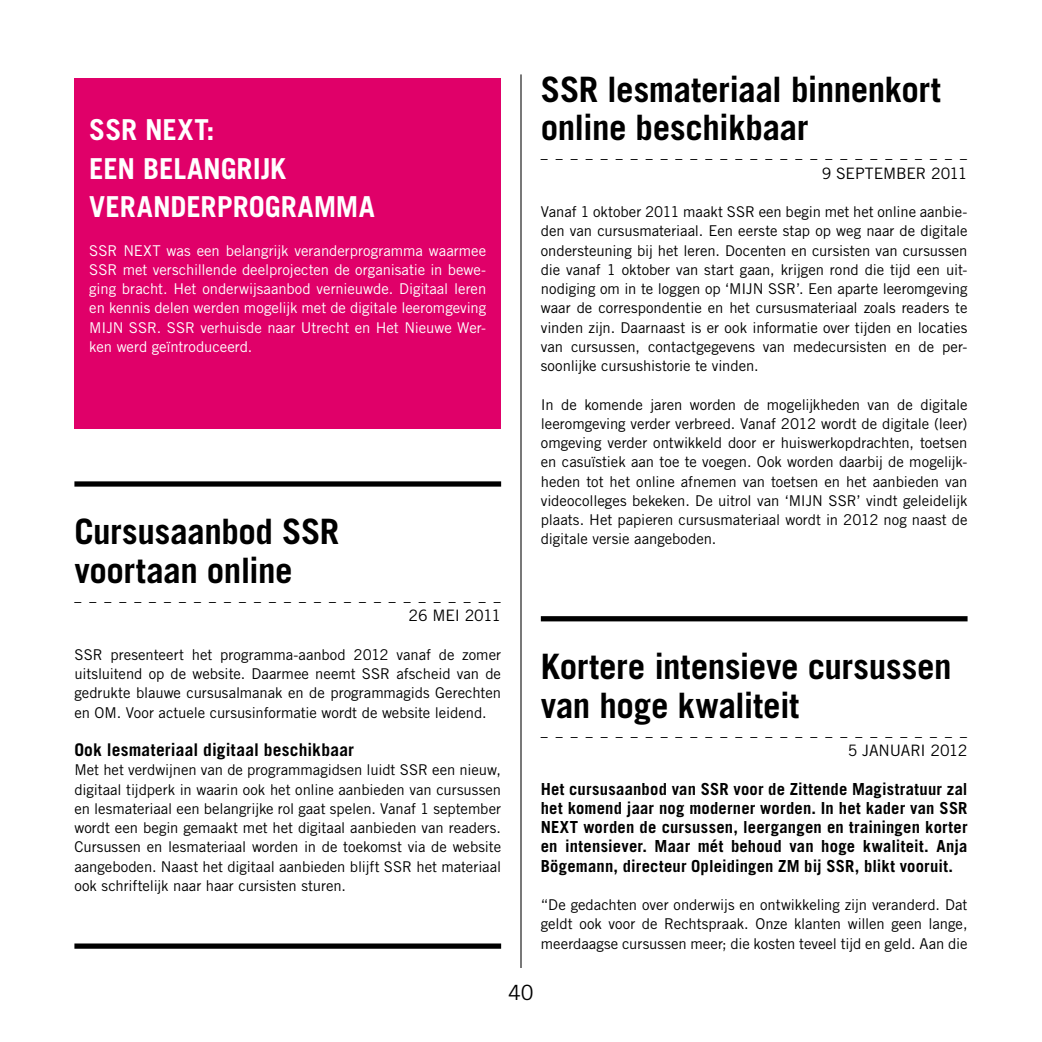
<style>
.page{position:relative;width:1042px;height:1042px;background:#fff}
.page>*{position:absolute;margin:0;border:0;box-sizing:border-box;transform-origin:0 0}
.t1{font:700 35px/38.5px "Trade Gothic LT Std";letter-spacing:-.015em;color:#000}
.t2{font:700 28.88px/38.5px "Trade Gothic LT Std";color:#fff}
.t3{font:21px "Trade Gothic LT Std";color:#000}
.t4{font:19.25px "Mrs Eaves All Petite Caps";color:#000}
.t5{font:700 17.5px "Trade Gothic LT Std";letter-spacing:.01em;color:#000}
.t6{font:700 16.62px/19.2px "Trade Gothic LT Std";letter-spacing:.01em;color:#000;text-align:justify}
.t7{font:15.75px "Trade Gothic LT Std";letter-spacing:-.015em;color:#000}
.t8{font:14.88px/19.2px "Trade Gothic LT Std";letter-spacing:-.005em;color:#000;text-align:justify}
.t9{font:14.88px/19.2px "Trade Gothic LT Std";color:#fff;text-align:justify}
</style>
<div class="page">
<hr style="left:520px;top:74px;width:1px;height:894px;background:#000">
<div style="left:74px;top:481px;width:427px;height:6px;background:#000"></div>
<div style="left:74px;top:943px;width:427px;height:6px;background:#000"></div>
<div style="left:541px;top:616px;width:426px;height:5px;background:#000"></div>
<div style="left:74px;top:78px;width:427px;height:351px;background:#e00069"></div>
<h2 class="t2" style="left:89px;top:110px;width:287px">SSR NEXT:<br>EEN BELANGRIJK<br>VERANDERPROGRAMMA</h2>
<p class="t9" style="left:89px;top:240px;width:398px">SSR NEXT was een belangrijk veranderprogramma waarmee SSR met verschillende deelprojecten de organisatie in bewe&shy;ging bracht. Het onderwijsaanbod vernieuwde. Digitaal leren en kennis delen werden mogelijk met de digitale leeromgeving MIJN SSR. SSR verhuisde naar Utrecht en Het Nieuwe Wer&shy;ken werd geïntroduceerd.</p>
<h1 class="t1" style="left:74px;top:512px;width:266px">Cursusaanbod SSR voortaan online</h1>
<p class="t4" style="left:74px;top:589px;width:428px">_____________________________</p>
<p class="t7" style="left:409px;top:606px;width:94px">26 MEI 2011</p>
<p class="t8" style="left:74px;top:645px;width:428px">SSR presenteert het programma-aanbod 2012 vanaf de zomer uitsluitend op de website. Daarmee neemt SSR afscheid van de gedrukte blauwe cursusalmanak en de programmagids Gerechten en OM. Voor actuele cursusinformatie wordt de website leidend.</p>
<p class="t5" style="left:74px;top:739px;width:281px">Ook lesmateriaal digitaal beschikbaar</p>
<p class="t8" style="left:74px;top:760px;width:428px">Met het verdwijnen van de programmagidsen luidt SSR een nieuw, digitaal tijdperk in waarin ook het online aanbieden van cursussen en lesmateriaal een belangrijke rol gaat spelen. Vanaf 1 september wordt een begin gemaakt met het digitaal aanbieden van readers.<br>Cursussen en lesmateriaal worden in de toekomst via de website aangeboden. Naast het digitaal aanbieden blijft SSR het materiaal ook schriftelijk naar haar cursisten sturen.</p>
<h1 class="t1" style="left:541px;top:69px;width:401px">SSR lesmateriaal binnenkort online beschikbaar</h1>
<p class="t4" style="left:541px;top:146px;width:428px">_____________________________</p>
<p class="t7" style="left:821px;top:163px;width:147px">9 SEPTEMBER 2011</p>
<p class="t8" style="left:541px;top:202px;width:428px">Vanaf 1 oktober 2011 maakt SSR een begin met het online aanbie&shy;den van cursusmateriaal. Een eerste stap op weg naar de digitale ondersteuning bij het leren. Docenten en cursisten van cursussen die vanaf 1 oktober van start gaan, krijgen rond die tijd een uit&shy;nodiging om in te loggen op ‘MIJN SSR’. Een aparte leeromgeving waar de correspondentie en het cursusmateriaal zoals readers te vinden zijn. Daarnaast is er ook informatie over tijden en locaties van cursussen, contactgegevens van medecursisten en de per&shy;soonlijke cursushistorie te vinden.</p>
<p class="t8" style="left:541px;top:394px;width:428px">In de komende jaren worden de mogelijkheden van de digitale leeromgeving verder verbreed. Vanaf 2012 wordt de digitale (leer) omgeving verder ontwikkeld door er huiswerkopdrachten, toetsen en casuïstiek aan toe te voegen. Ook worden daarbij de mogelijk&shy;heden tot het online afnemen van toetsen en het aanbieden van videocolleges bekeken. De uitrol van ‘MIJN SSR’ vindt geleidelijk plaats. Het papieren cursusmateriaal wordt in 2012 nog naast de digitale versie aangeboden.</p>
<h1 class="t1" style="left:541px;top:647px;width:412px">Kortere intensieve cursussen van hoge kwaliteit</h1>
<p class="t4" style="left:541px;top:724px;width:428px">_____________________________</p>
<p class="t7" style="left:848px;top:741px;width:121px">5 JANUARI 2012</p>
<p class="t6" style="left:541px;top:779px;width:428px">Het cursusaanbod van SSR voor de Zittende Magistratuur zal het komend jaar nog moderner worden. In het kader van SSR NEXT worden de cursussen, leergangen en trainingen korter en intensiever. Maar mét behoud van hoge kwaliteit. Anja Bögemann, directeur Opleidingen ZM bij SSR, blikt vooruit.</p>
<p class="t8" style="left:541px;top:895px;width:428px">“De gedachten over onderwijs en ontwikkeling zijn veranderd. Dat geldt ook voor de Rechtspraak. Onze klanten willen geen lange, meerdaagse cursussen meer; die kosten teveel tijd en geld. Aan die</p>
<h3 class="t3" style="left:508px;top:980px;width:27px">40</h3>
</div>
